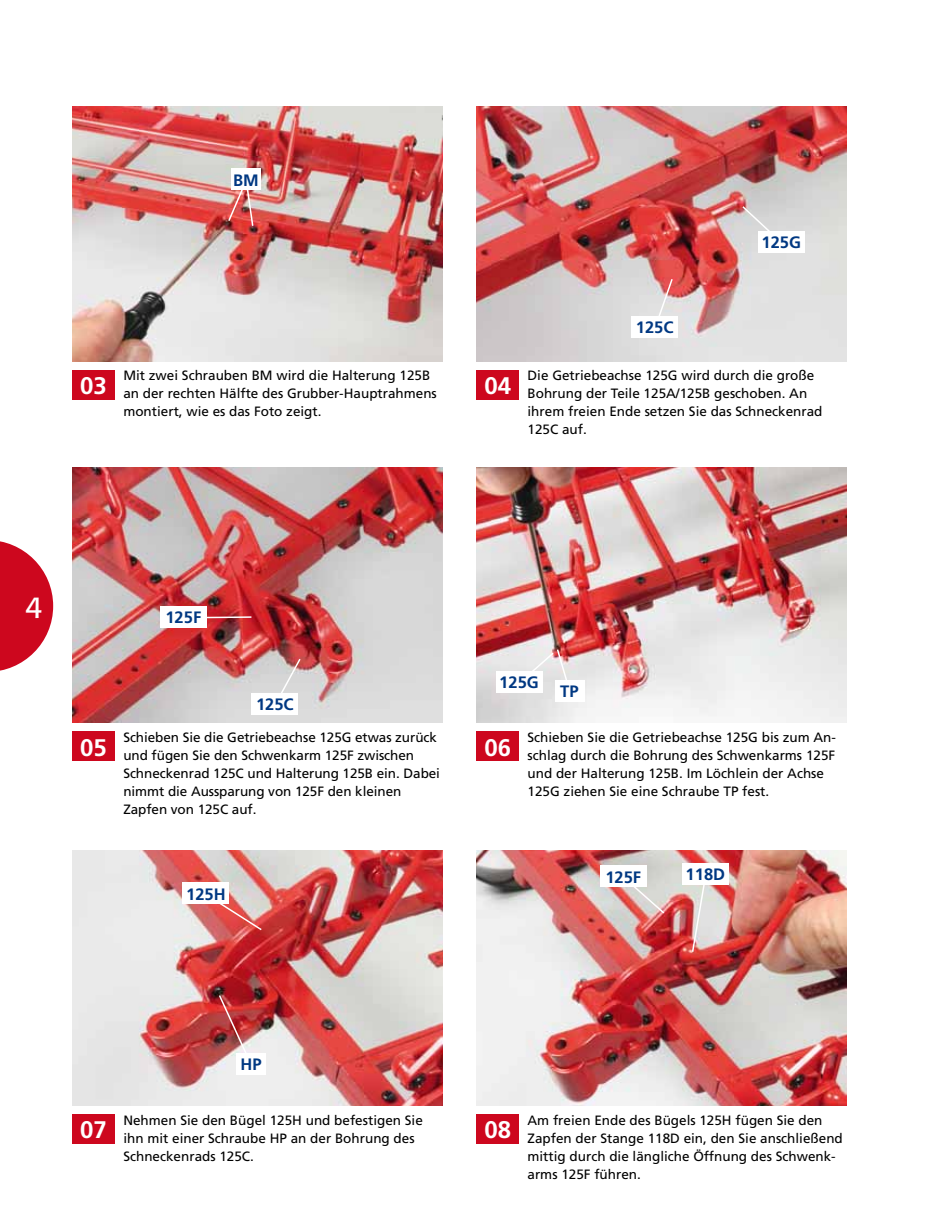
<style>
.page{position:relative;width:936px;height:1212px;background:#fff}
.page>*{position:absolute;margin:0;border:0;box-sizing:border-box;transform-origin:0 0}
.t1{font:30px "Formata";color:#fff}
.t2{font:700 24px "Frutiger";color:#fff}
.t3{font:700 16.5px "Frutiger";color:#003882}
.t4{font:13.5px/18px "Frutiger";color:#000}
</style>
<div class="page">
<svg style="left:0;top:541px;width:53px;height:130px"></svg>
<img style="left:72px;top:106px;width:370px;height:255px">
<img style="left:476px;top:106px;width:370px;height:255px">
<div style="left:72px;top:370px;width:43px;height:30px;background:#cd071e"></div>
<div style="left:476px;top:370px;width:43px;height:30px;background:#cd071e"></div>
<img style="left:72px;top:468px;width:370px;height:255px">
<img style="left:476px;top:468px;width:370px;height:255px">
<div style="left:72px;top:731px;width:43px;height:30px;background:#cd071e"></div>
<div style="left:476px;top:731px;width:43px;height:30px;background:#cd071e"></div>
<img style="left:72px;top:850px;width:370px;height:256px">
<img style="left:476px;top:850px;width:370px;height:256px">
<div style="left:72px;top:1114px;width:43px;height:30px;background:#cd071e"></div>
<div style="left:476px;top:1114px;width:43px;height:30px;background:#cd071e"></div>
<svg style="left:227px;top:178px;width:27px;height:49px"></svg>
<div style="left:231px;top:169px;width:30px;height:21px;background:#fff"></div>
<svg style="left:653px;top:277px;width:21px;height:39px"></svg>
<div style="left:631px;top:316px;width:47px;height:21px;background:#fff"></div>
<svg style="left:740px;top:205px;width:43px;height:40px"></svg>
<div style="left:757px;top:231px;width:47px;height:21px;background:#fff"></div>
<svg style="left:273px;top:657px;width:29px;height:50px"></svg>
<div style="left:251px;top:693px;width:47px;height:21px;background:#fff"></div>
<svg style="left:207px;top:615px;width:46px;height:4px"></svg>
<div style="left:160px;top:606px;width:47px;height:21px;background:#fff"></div>
<div style="left:495px;top:671px;width:47px;height:21px;background:#fff"></div>
<img style="left:217px;top:993px;width:36px;height:74px">
<div style="left:236px;top:1053px;width:30px;height:21px;background:#fff"></div>
<svg style="left:621px;top:875px;width:44px;height:40px"></svg>
<div style="left:600px;top:865px;width:46px;height:22px;background:#fff"></div>
<svg style="left:690px;top:884px;width:17px;height:69px"></svg>
<div style="left:682px;top:863px;width:46px;height:21px;background:#fff"></div>
<svg style="left:517px;top:648px;width:54px;height:45px"></svg>
<div style="left:554px;top:680px;width:30px;height:21px;background:#fff"></div>
<svg style="left:204px;top:892px;width:59px;height:40px;background:#dc807e"></svg>
<div style="left:182px;top:883px;width:47px;height:21px;background:#fff"></div>
<p class="t3" style="left:233px;top:170px;width:27px">BM</p>
<p class="t3" style="left:636px;top:318px;width:39px">125C</p>
<p class="t3" style="left:761px;top:233px;width:41px">125G</p>
<p class="t4" style="left:123px;top:367px;width:315px">Mit zwei Schrauben BM wird die Halterung 125B an der rechten Hälfte des Grubber-Hauptrahmens montiert, wie es das Foto zeigt.</p>
<p class="t4" style="left:527px;top:367px;width:296px">Die Getriebeachse 125G wird durch die große Bohrung der Teile 125A/125B geschoben. An ihrem freien Ende setzen Sie das Schneckenrad 125C auf.</p>
<h2 class="t2" style="left:80px;top:372px;width:28px">03</h2>
<h2 class="t2" style="left:484px;top:372px;width:28px">04</h2>
<h1 class="t1" style="left:25px;top:589px;width:19px">4</h1>
<p class="t3" style="left:165px;top:608px;width:37px">125F</p>
<p class="t3" style="left:256px;top:695px;width:39px">125C</p>
<p class="t3" style="left:499px;top:673px;width:41px">125G</p>
<p class="t3" style="left:560px;top:681px;width:20px">TP</p>
<p class="t4" style="left:123px;top:728px;width:318px">Schieben Sie die Getriebeachse 125G etwas zurück und fügen Sie den Schwenkarm 125F zwischen Schneckenrad 125C und Halterung 125B ein. Dabei nimmt die Aussparung von 125F den kleinen Zapfen von 125C auf.</p>
<p class="t4" style="left:527px;top:728px;width:310px">Schieben Sie die Getriebeachse 125G bis zum An&shy;schlag durch die Bohrung des Schwenkarms 125F und der Halterung 125B. Im Löchlein der Achse 125G ziehen Sie eine Schraube TP fest.</p>
<h2 class="t2" style="left:80px;top:733px;width:28px">05</h2>
<h2 class="t2" style="left:484px;top:733px;width:28px">06</h2>
<p class="t3" style="left:186px;top:884px;width:41px">125H</p>
<p class="t3" style="left:605px;top:867px;width:37px">125F</p>
<p class="t3" style="left:685px;top:865px;width:41px">118D</p>
<p class="t3" style="left:240px;top:1055px;width:23px">HP</p>
<p class="t4" style="left:123px;top:1111px;width:301px">Nehmen Sie den Bügel 125H und befestigen Sie ihn mit einer Schraube HP an der Bohrung des<br>Schneckenrads 125C.</p>
<p class="t4" style="left:527px;top:1111px;width:317px">Am freien Ende des Bügels 125H fügen Sie den Zapfen der Stange 118D ein, den Sie anschließend mittig durch die längliche Öffnung des Schwenk&shy;arms 125F führen.</p>
<h2 class="t2" style="left:80px;top:1116px;width:28px">07</h2>
<h2 class="t2" style="left:484px;top:1116px;width:28px">08</h2>
</div>
